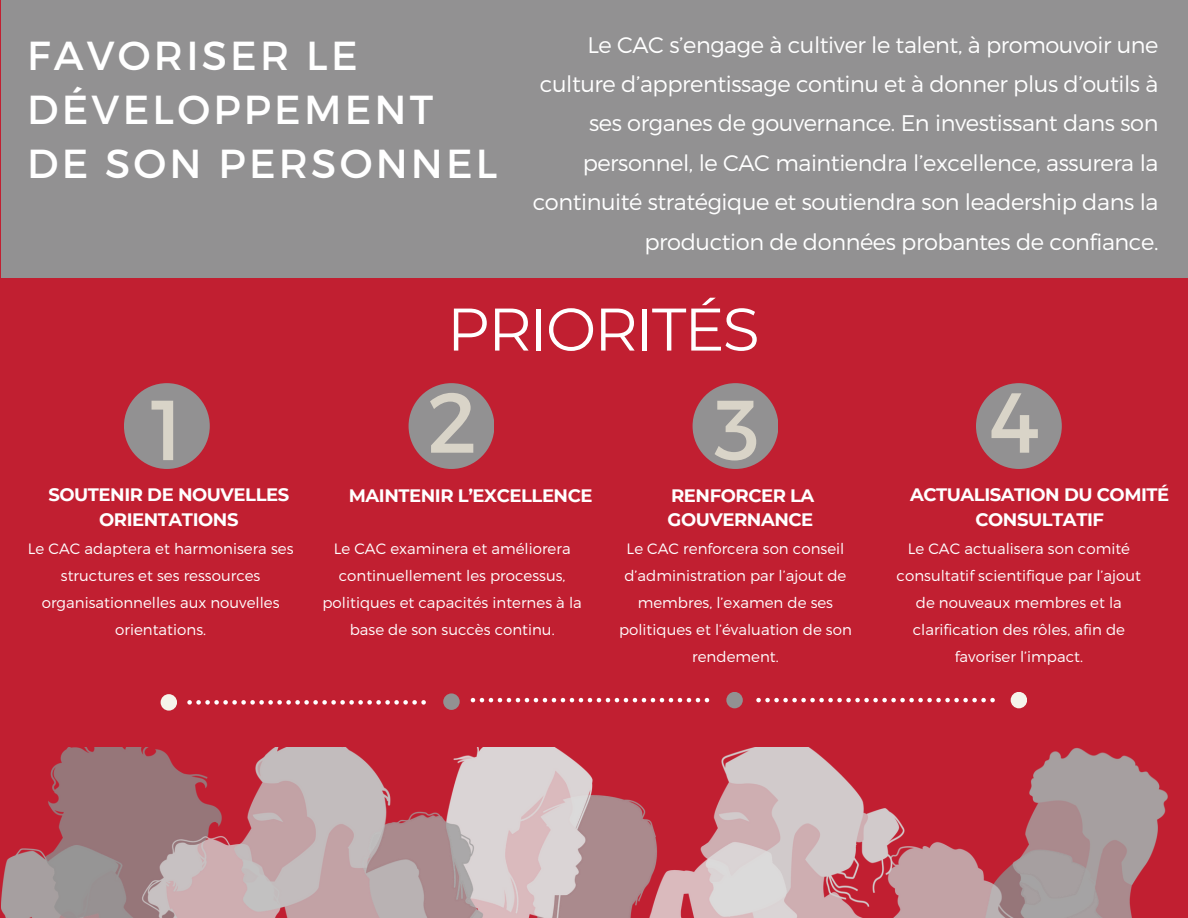
<style>
.page{position:relative;width:1188px;height:918px;background:#c11f31}
.page>*{position:absolute;margin:0;border:0;box-sizing:border-box;transform-origin:0 0}
.t1{font:84.9px "Montserrat";color:#d9d4c8}
.t2{font:60px "Montserrat";letter-spacing:-.03em;color:#fff}
.t3{font:40.5px/54px "Montserrat";letter-spacing:.08em;color:#fff}
.t4{font:300 22.5px/39.3px "Montserrat";letter-spacing:-.02em;color:#fff;text-align:right}
.t5{font:700 18px/24.8px "Montserrat";letter-spacing:-.025em;color:#fff;text-align:center}
.t6{font:300 15px/27px "Montserrat";color:#fff;text-align:center}
</style>
<div class="page">
<div style="left:124px;top:383px;width:86px;height:86px;background:#929192;border-radius:50%"></div>
<div style="left:409px;top:383px;width:85px;height:86px;background:#929192;border-radius:50%"></div>
<div style="left:693px;top:383px;width:85px;height:86px;background:#929192;border-radius:50%"></div>
<div style="left:976px;top:383px;width:86px;height:86px;background:#929192;border-radius:50%"></div>
<div style="left:161px;top:694px;width:16px;height:17px;background:#f5f4eb;border-radius:50%"></div>
<div style="left:1011px;top:692px;width:16px;height:16px;background:#f5f4eb;border-radius:50%"></div>
<div style="left:443px;top:693px;width:17px;height:17px;background:#929192;border-radius:50%"></div>
<svg style="left:187px;top:700px;width:239px;height:5px"></svg>
<svg style="left:471px;top:698px;width:238px;height:4px"></svg>
<svg style="left:756px;top:698px;width:239px;height:4px"></svg>
<div style="left:1px;top:0;width:1187px;height:277px;background:#929192"></div>
<img style="left:1px;top:747px;width:1167px;height:171px">
<div style="left:726px;top:692px;width:17px;height:16px;background:#929192;border-radius:50%"></div>
<h3 class="t3" style="left:27px;top:26px;width:472px">FAVORISER LE<br>DÉVELOPPEMENT<br>DE SON PERSONNEL</h3>
<h4 class="t4" style="left:533px;top:24px;width:627px">Le CAC s’engage à cultiver le talent, à promouvoir une culture d’apprentissage continu et à donner plus d’outils à ses organes de gouvernance. En investissant dans son personnel, le CAC maintiendra l’excellence, assurera la continuité stratégique et soutiendra son leadership dans la production de données probantes de confiance.</h4>
<p class="t2" style="left:447px;top:292px;width:314px">PRIORITÉS</p>
<h1 class="t1" style="left:150px;top:375px;width:34px">1</h1>
<p class="t1" style="left:427px;top:367px;width:51px">2</p>
<p class="t1" style="left:714px;top:375px;width:47px">3</p>
<p class="t1" style="left:989px;top:367px;width:52px">4</p>
<h4 class="t5" style="left:48px;top:482px;width:242px">SOUTENIR DE NOUVELLES<br>ORIENTATIONS</h4>
<p class="t5" style="left:349px;top:483px;width:245px">MAINTENIR L’EXCELLENCE</p>
<p class="t5" style="left:668px;top:483px;width:148px;text-align:left">RENFORCER LA<br>GOUVERNANCE</p>
<h4 class="t5" style="left:910px;top:482px;width:261px">ACTUALISATION DU COMITÉ<br>CONSULTATIF</h4>
<p class="t6" style="left:28px;top:534px;width:267px">Le CAC adaptera et harmonisera ses structures et ses ressources organisationnelles aux nouvelles orientations.</p>
<h4 class="t6" style="left:323px;top:534px;width:261px">Le CAC examinera et améliorera continuellement les processus, politiques et capacités internes à la base de son succès continu.</h4>
<p class="t6" style="left:619px;top:534px;width:234px">Le CAC renforcera son conseil d’administration par l’ajout de membres, l’examen de ses politiques et l’évaluation de son rendement.</p>
<h2 class="t6" style="left:897px;top:534px;width:246px">Le CAC actualisera son comité consultatif scientifique par l’ajout de nouveaux membres et la clarification des rôles, afin de favoriser l’impact.</h2>
</div>
